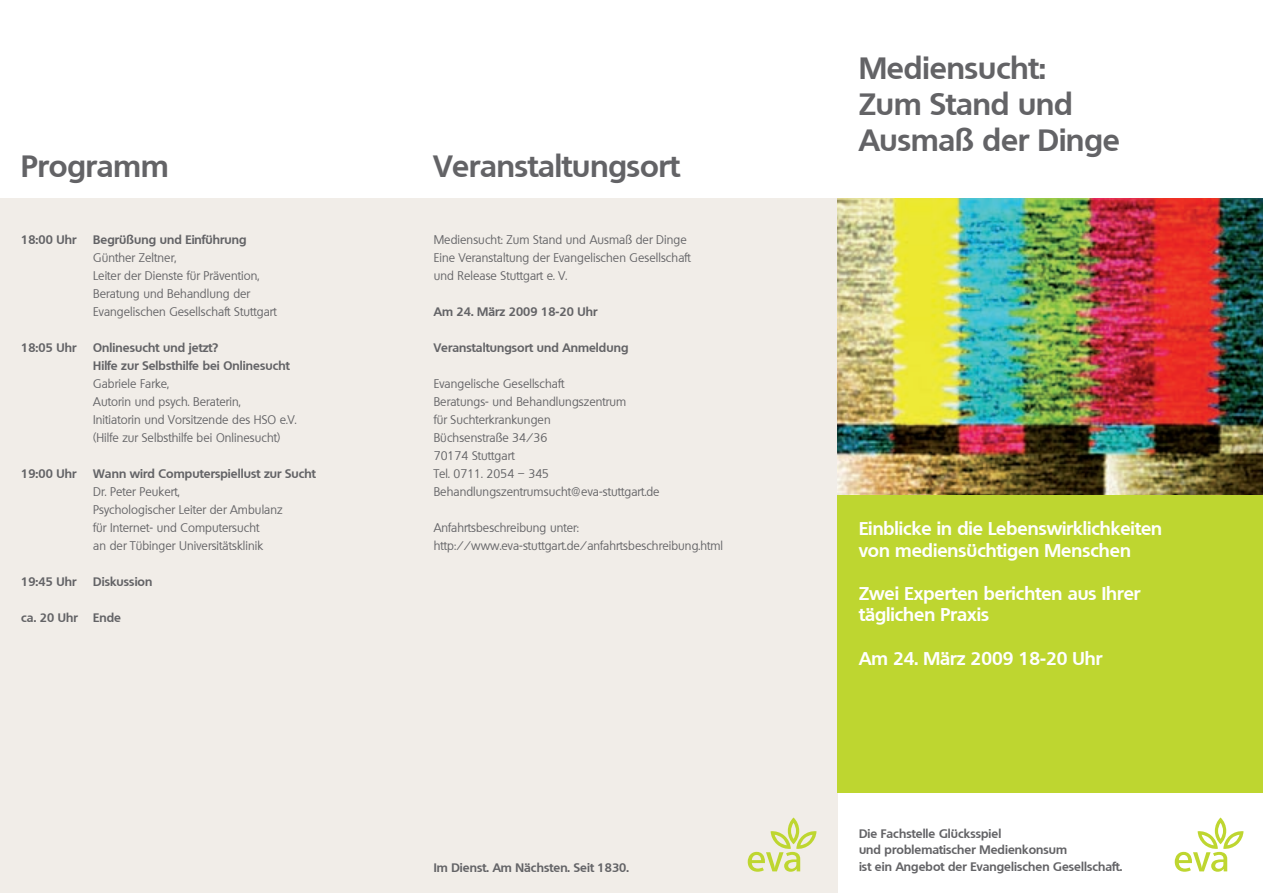
<style>
.page{position:relative;width:1263px;height:893px;background:#fff}
.page>*{position:absolute;margin:0;border:0;box-sizing:border-box;transform-origin:0 0}
.t1{font:700 30px/36px "Quebec";color:#636366}
.t2{font:700 18px/21.6px "Quebec";color:#fff}
.t3{font:12px/18px "Quebec";letter-spacing:.005em;color:#636366}
.t4{font:700 12px/16.5px "Quebec";letter-spacing:.005em;color:#636366}
</style>
<div class="page">
<div style="left:0;top:198px;width:838px;height:695px;background:#f1ede8"></div>
<img style="left:838px;top:198px;width:425px;height:297px">
<div style="left:838px;top:495px;width:425px;height:298px;background:#bed630"></div>
<svg style="left:748px;top:817px;width:68px;height:55px"></svg>
<svg style="left:1175px;top:817px;width:68px;height:55px"></svg>
<h1 class="t1" style="left:21px;top:147px;width:149px">Programm</h1>
<h1 class="t1" style="left:434px;top:147px;width:248px">Veranstaltungsort</h1>
<p class="t4" style="left:21px;top:231px;width:57px">18:00 Uhr</p>
<p class="t4" style="left:93px;top:231px;width:155px">Begrüßung und Einführung</p>
<p class="t3" style="left:93px;top:249px;width:185px">Günther Zeltner,<br>Leiter der Dienste für Prävention,<br>Beratung und Behandlung der<br>Evangelischen Gesellschaft Stuttgart</p>
<p class="t4" style="left:21px;top:339px;width:57px">18:05 Uhr</p>
<p class="t4" style="left:93px;top:339px;width:198px;line-height:18px">Onlinesucht und jetzt?<br>Hilfe zur Selbsthilfe bei Onlinesucht</p>
<p class="t3" style="left:93px;top:375px;width:205px">Gabriele Farke,<br>Autorin und psych. Beraterin,<br>Initiatorin und Vorsitzende des HSO e.V. (Hilfe zur Selbsthilfe bei Onlinesucht)</p>
<p class="t4" style="left:21px;top:465px;width:57px">19:00 Uhr</p>
<p class="t4" style="left:93px;top:465px;width:224px">Wann wird Computerspiellust zur Sucht</p>
<p class="t3" style="left:93px;top:483px;width:191px">Dr. Peter Peukert,<br>Psychologischer Leiter der Ambulanz für Internet- und Computersucht<br>an der Tübinger Universitätsklinik</p>
<p class="t4" style="left:21px;top:573px;width:57px">19:45 Uhr</p>
<p class="t4" style="left:93px;top:573px;width:61px">Diskussion</p>
<p class="t4" style="left:21px;top:609px;width:58px">ca. 20 Uhr</p>
<p class="t4" style="left:93px;top:609px;width:29px">Ende</p>
<p class="t3" style="left:434px;top:231px;width:259px">Mediensucht: Zum Stand und Ausmaß der Dinge<br>Eine Veranstaltung der Evangelischen Gesellschaft und Release Stuttgart e. V.</p>
<p class="t4" style="left:434px;top:303px;width:165px">Am 24. März 2009 18-20 Uhr</p>
<p class="t4" style="left:434px;top:339px;width:196px">Veranstaltungsort und Anmeldung</p>
<p class="t3" style="left:434px;top:375px;width:227px">Evangelische Gesellschaft<br>Beratungs- und Behandlungszentrum<br>für Suchterkrankungen<br>Büchsenstraße 34/36<br>70174 Stuttgart<br>Tel. 0711. 2054 – 345<br>Behandlungszentrumsucht@eva-stuttgart.de</p>
<p class="t3" style="left:434px;top:519px;width:291px">Anfahrtsbeschreibung unter: http://www.eva-stuttgart.de/anfahrtsbeschreibung.html</p>
<p class="t4" style="left:434px;top:859px;width:197px">Im Dienst. Am Nächsten. Seit 1830.</p>
<h1 class="t1" style="left:859px;top:50px;width:262px">Mediensucht:<br>Zum Stand und<br>Ausmaß der Dinge</h1>
<h2 class="t2" style="left:859px;top:517px;width:305px">Einblicke in die Lebenswirklichkeiten von mediensüchtigen Menschen</h2>
<h2 class="t2" style="left:859px;top:582px;width:283px">Zwei Experten berichten aus Ihrer täglichen Praxis</h2>
<h2 class="t2" style="left:859px;top:647px;width:245px">Am 24. März 2009 18-20 Uhr</h2>
<p class="t4" style="left:859px;top:825px;width:265px">Die Fachstelle Glücksspiel<br>und problematischer Medienkonsum<br>ist ein Angebot der Evangelischen Gesellschaft.</p>
</div>
